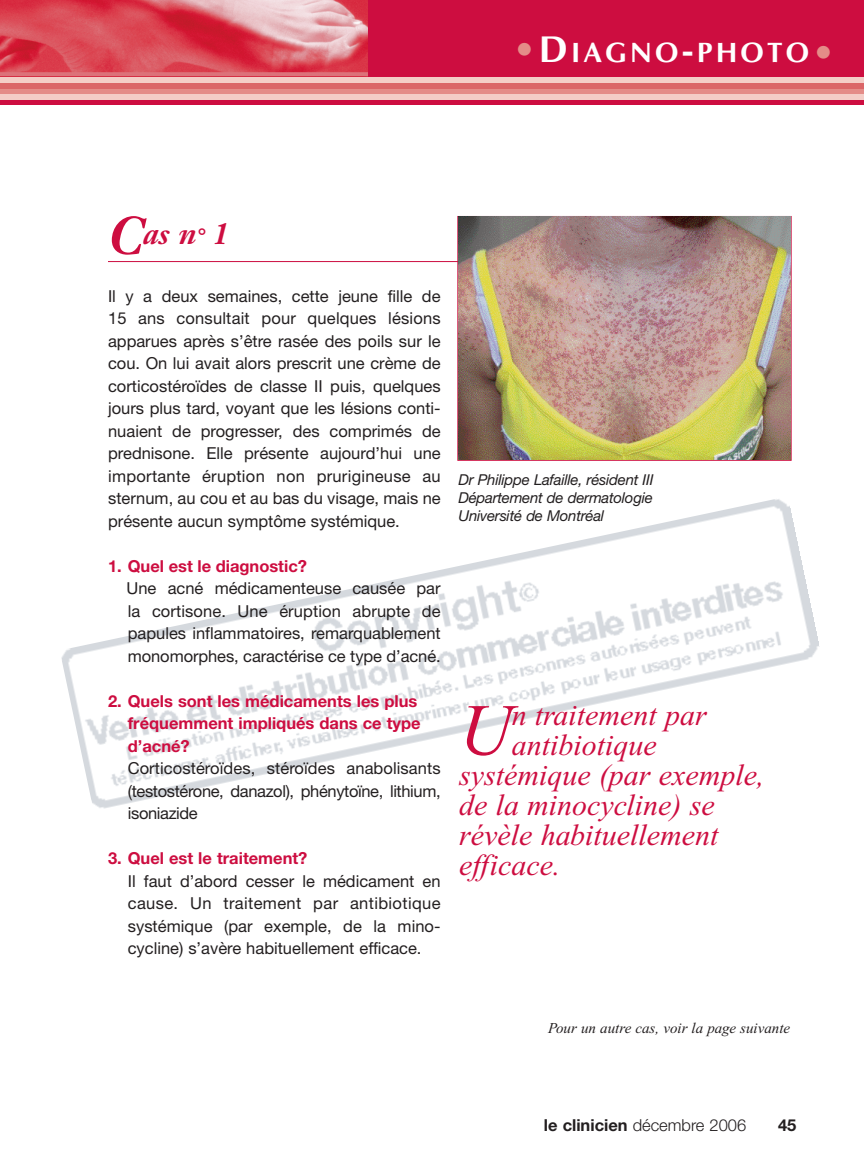
<style>
.page{position:relative;width:864px;height:1175px;background:#fff}
.page>*{position:absolute;margin:0;border:0;box-sizing:border-box;transform-origin:0 0}
.t1{font:italic 73.2px "Times";color:#cd0d40}
.t2{font:italic 30px "Times";color:#cd0d40}
.t3{font:italic 700 30px "Janson Text";color:#cd0d40}
.t4{font:700 28.2px "Optima";letter-spacing:.11em;color:#fff}
.t5{font:16.5px/22.5px "Helvetica Neue";color:#231f20;text-align:justify}
.t6{font:700 16.5px/22.5px "Helvetica Neue";color:#cd0d40}
.t7{font:300 16.5px "Helvetica Neue";color:#231f20}
.t8{font:700 16.5px "Helvetica Neue";color:#231f20}
.t9{font:italic 15px/18px "Helvetica Neue";letter-spacing:-.015em;color:#231f20;text-align:justify}
.t10{font:italic 15px "Times";color:#231f20}
.s1{font-size:37.5px;color:#e48c88}
.s2{font-size:37.5px}
.s3{font-size:52.5px}
.s4{font-size:22.5px}
.s5{font-weight:700}
</style>
<div class="page">
<img style="left:0;top:0;width:368px;height:77px">
<div style="left:368px;top:0;width:496px;height:85px;background:#cd0d40"></div>
<div style="left:0;top:99px;width:864px;height:6px;background:#cd0d40"></div>
<div style="left:0;top:94px;width:864px;height:5px;background:#f4cdc7"></div>
<div style="left:0;top:88px;width:864px;height:6px;background:#e48c88"></div>
<div style="left:0;top:83px;width:864px;height:5px;background:#db6567"></div>
<div style="left:0;top:77px;width:864px;height:6px;background:#f4cdc7"></div>
<hr style="left:108px;top:261px;width:432px;height:1px;background:#cd0d40">
<img style="left:458px;top:217px;width:333px;height:243px">
<img style="left:61px;top:499px;width:758px;height:310px">
<h3 class="t4" style="left:513px;top:36px;width:323px"><span class="s1">•</span><span class="s2">D</span>IAGNO<span class="s2">-</span>PHOTO<span class="s1">•</span></h3>
<h2 class="t3" style="left:108px;top:222px;width:123px"><span class="s3">C</span>as n<span class="s4">°</span> 1</h2>
<p class="t5" style="left:108px;top:286px;width:334px">Il y a deux semaines, cette jeune fille de 15 ans consultait pour quelques lésions apparues après s’être rasée des poils sur le cou. On lui avait alors prescrit une crème de corticostéroïdes de classe II puis, quelques jours plus tard, voyant que les lésions conti&shy;nuaient de progresser, des comprimés de prednisone. Elle présente aujourd’hui une importante éruption non prurigineuse au sternum, au cou et au bas du visage, mais ne présente aucun symptôme systémique.</p>
<p class="t6" style="left:108px;top:556px;width:201px">1. Quel est le diagnostic?</p>
<p class="t5" style="left:127px;top:578px;width:316px">Une acné médicamenteuse causée par la cortisone. Une éruption abrupte de papules inflammatoires, remarquablement monomorphes, caractérise ce type d’acné.</p>
<p class="t6" style="left:128px;top:691px;width:294px;text-indent:-20px">2. Quels sont les médicaments les plus fréquemment impliqués dans ce type d’acné?</p>
<p class="t5" style="left:128px;top:758px;width:314px">Corticostéroïdes, stéroïdes anabolisants (testostérone, danazol), phénytoïne, lithium, isoniazide</p>
<p class="t6" style="left:108px;top:848px;width:201px">3. Quel est le traitement?</p>
<p class="t5" style="left:128px;top:871px;width:314px">Il faut d’abord cesser le médicament en cause. Un traitement par antibiotique systémique (par exemple, de la mino&shy;cycline) s’avère habituellement efficace.</p>
<p class="t9" style="left:458px;top:472px;width:197px">Dr Philippe Lafaille, résident III Département de dermatologie Université de Montréal</p>
<h2 class="t2" style="left:512px;top:703px;width:197px">n traitement par</h2>
<h2 class="t2" style="left:512px;top:733px;width:147px">antibiotique</h2>
<h2 class="t2" style="left:459px;top:763px;width:307px">systémique (par exemple,</h2>
<h2 class="t2" style="left:459px;top:793px;width:257px">de la minocycline) se</h2>
<h2 class="t2" style="left:459px;top:823px;width:261px">révèle habituellement</h2>
<h2 class="t2" style="left:459px;top:853px;width:102px">efficace.</h2>
<h1 class="t1" style="left:459px;top:703px;width:54px">U</h1>
<p class="t10" style="left:548px;top:1023px;width:244px">Pour un autre cas, voir la page suivante</p>
<p class="t7" style="left:544px;top:1119px;width:204px"><span class="s5">le clinicien</span> décembre 2006</p>
<p class="t8" style="left:778px;top:1119px;width:20px">45</p>
</div>
